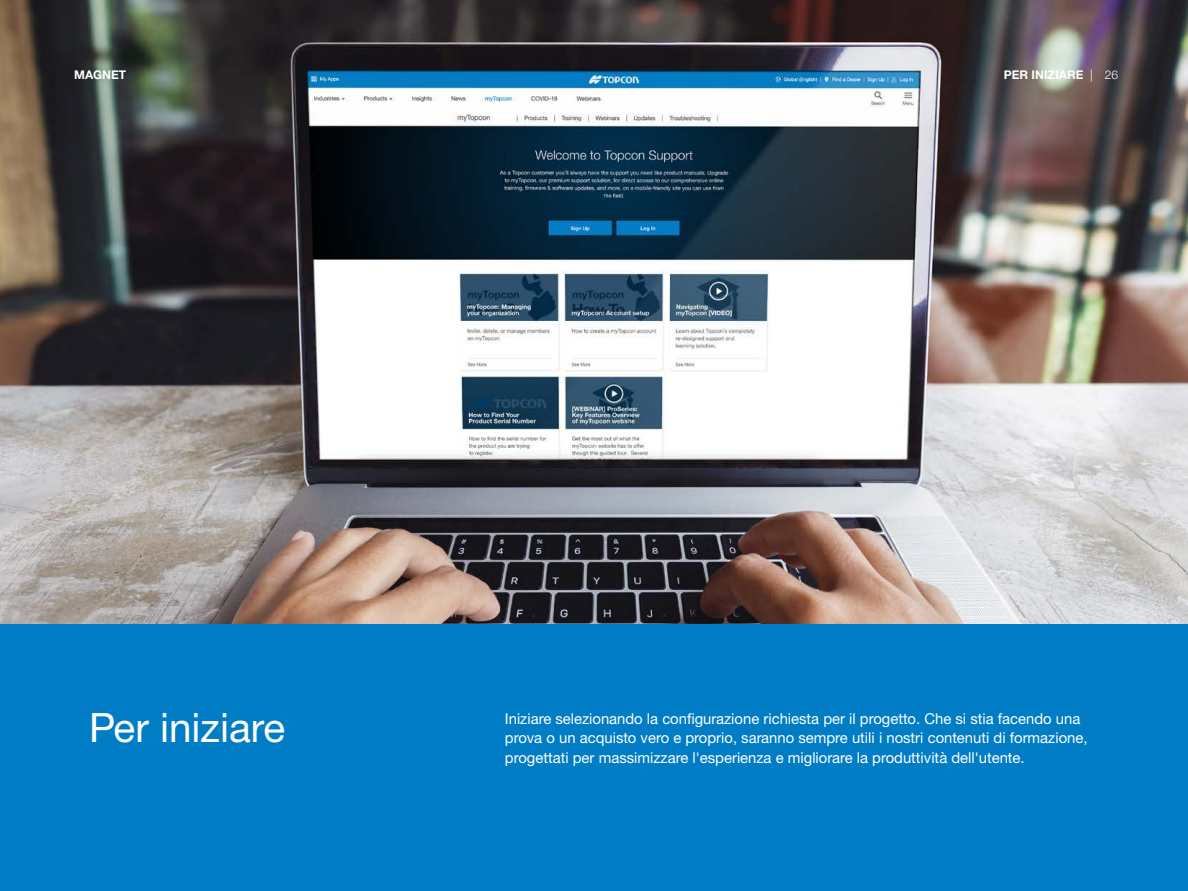
<style>
.page{position:relative;width:1188px;height:891px;background:#fff}
.page>*{position:absolute;margin:0;border:0;box-sizing:border-box;transform-origin:0 0}
.t1{font:40.5px "Helvetica Neue LTW1 G";color:#fff}
.t2{font:15px/19.5px "Helvetica Neue LTW1 G";color:#fff}
.t3{font:700 12px "Helvetica Neue LTW1 G";color:#fff}
.s1{font-weight:300}
</style>
<div class="page">
<div style="left:0;top:624px;width:1188px;height:267px;background:#007dc5"></div>
<img style="left:0;top:0;width:1188px;height:624px">
<p class="t3" style="left:74px;top:67px;width:53px">MAGNET</p>
<p class="t3" style="left:1004px;top:67px;width:116px">PER INIZIARE <span class="s1">| 26</span></p>
<h1 class="t1" style="left:89px;top:702px;width:198px">Per iniziare</h1>
<p class="t2" style="left:505px;top:708px;width:584px">Iniziare selezionando la configurazione richiesta per il progetto. Che si stia facendo una prova o un acquisto vero e proprio, saranno sempre utili i nostri contenuti di formazione, progettati per massimizzare l'esperienza e migliorare la produttività dell'utente.</p>
</div>
